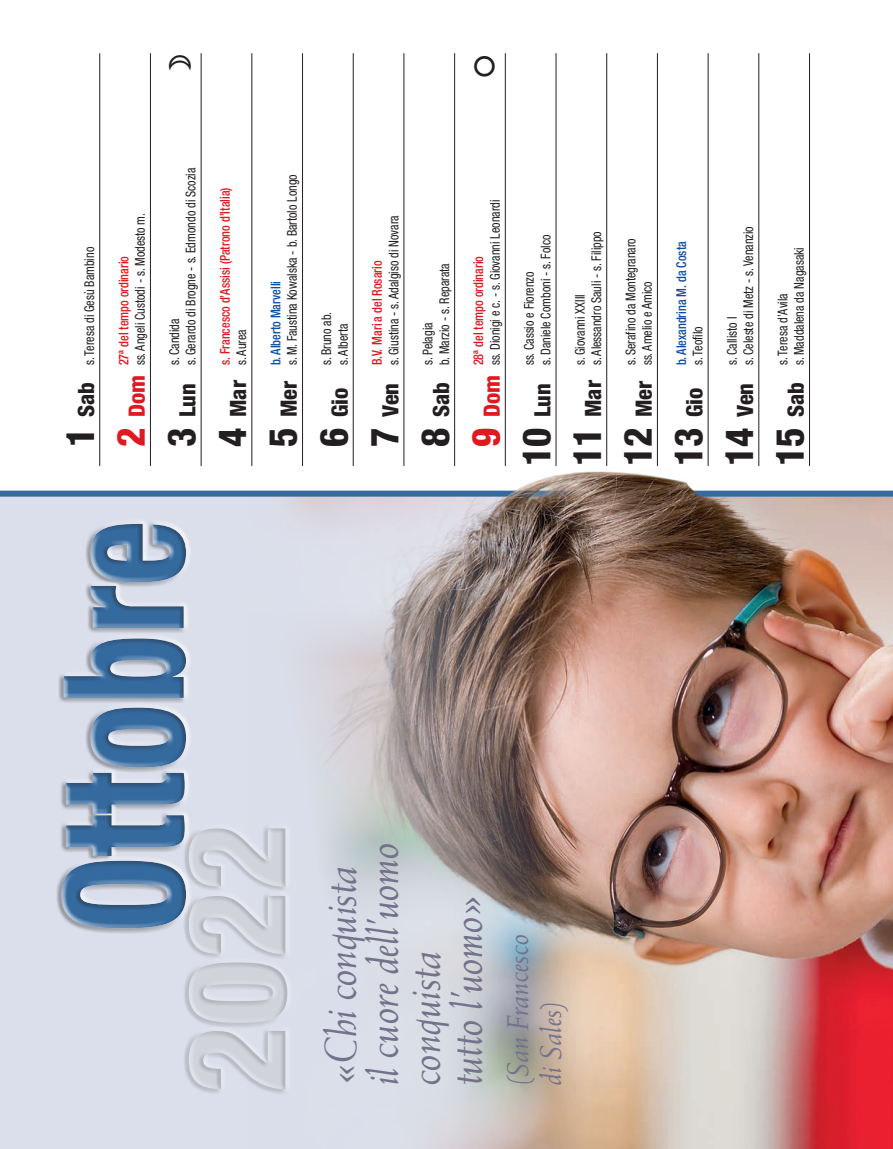
<style>
.page{position:relative;width:893px;height:1149px;background:#fff}
.page>*{position:absolute;margin:0;border:0;box-sizing:border-box;transform-origin:0 0}
.t1{font:800 condensed 168px "Helvetica Neue LT Std";color:#356a9f;scale:.8 1}
.t2{font:italic 45px/42px "Weiss";letter-spacing:-.02em;color:#74718b}
.t3{font:italic 30px/33px "Weiss";letter-spacing:-.005em;color:#74718b}
.t4{font:800 condensed 22.5px "Helvetica Neue LT Std";color:#231f20}
.t5{font:800 condensed 22.5px "Helvetica Neue LT Std";color:#de1920}
.t6{font:condensed 13.5px/16.5px "Helvetica Neue LT Std";color:#231f20;scale:.9 1}
.t7{font:500 condensed 13.5px "Helvetica Neue LT Std";color:#de1920;scale:.9 1}
.t8{font:500 condensed 13.5px "Helvetica Neue LT Std";color:#0d4da1;scale:.9 1}
.s1{font-weight:800;font-size:39px}
.s2{font-weight:800;font-size:22.5px}
.s3{font-size:39px}
</style>
<div class="page">
<img style="left:0;top:490px;width:893px;height:658px">
<div style="left:183px;top:823px;width:106px;height:271px;background:#fff;opacity:.75"></div>
<div style="left:196px;top:822px;width:97px;height:271px;background:#231f20;opacity:.35"></div>
<div style="left:56px;top:519px;width:131px;height:414px;background:#fff;opacity:.75"></div>
<div style="left:60px;top:518px;width:131px;height:407px;background:#231f20;opacity:.35"></div>
<hr style="left:99px;top:53px;width:1px;height:413px;background:#231f20">
<hr style="left:150px;top:53px;width:1px;height:413px;background:#231f20">
<hr style="left:201px;top:53px;width:1px;height:413px;background:#231f20">
<hr style="left:251px;top:53px;width:1px;height:413px;background:#231f20">
<hr style="left:302px;top:53px;width:1px;height:413px;background:#231f20">
<hr style="left:353px;top:53px;width:1px;height:413px;background:#231f20">
<hr style="left:403px;top:53px;width:1px;height:413px;background:#231f20">
<hr style="left:454px;top:53px;width:1px;height:413px;background:#231f20">
<hr style="left:505px;top:53px;width:1px;height:413px;background:#231f20">
<hr style="left:556px;top:53px;width:1px;height:413px;background:#231f20">
<hr style="left:606px;top:53px;width:1px;height:413px;background:#231f20">
<hr style="left:657px;top:53px;width:1px;height:413px;background:#231f20">
<hr style="left:708px;top:53px;width:1px;height:413px;background:#231f20">
<hr style="left:758px;top:53px;width:1px;height:413px;background:#231f20">
<hr style="left:809px;top:53px;width:1px;height:413px;background:#231f20">
<img style="left:476px;top:471px;width:241px;height:133px">
<p class="t6" style="left:81px;top:447px;width:223px;rotate:-90deg"><span class="s1">1</span> <span class="s2">Sab</span> s. Teresa di Gesù Bambino</p>
<p class="t6" style="left:132px;top:365px;width:171px;rotate:-90deg">ss. Angeli Custodi - s. Modesto m.</p>
<p class="t7" style="left:116px;top:365px;width:123px;rotate:-90deg">27ª del tempo ordinario</p>
<h3 class="t5" style="left:123px;top:447px;width:73px;rotate:-90deg"><span class="s3">2</span> Dom</h3>
<p class="t6" style="left:166px;top:365px;width:221px;rotate:-90deg">s. Candida<br>s. Gerardo di Brogne - s. Edmondo di Scozia</p>
<h3 class="t4" style="left:174px;top:447px;width:65px;rotate:-90deg"><span class="s3">3</span> Lun</h3>
<p class="t7" style="left:217px;top:365px;width:199px;rotate:-90deg">s. Francesco d’Assisi (Patrono d’Italia)</p>
<p class="t6" style="left:233px;top:365px;width:41px;rotate:-90deg">s. Aurea</p>
<h3 class="t4" style="left:224px;top:447px;width:68px;rotate:-90deg"><span class="s3">4</span> Mar</h3>
<p class="t6" style="left:284px;top:365px;width:214px;rotate:-90deg">s. M. Faustina Kowalska - b. Bartolo Longo</p>
<p class="t8" style="left:268px;top:365px;width:95px;rotate:-90deg">b. Alberto Marvelli</p>
<h3 class="t4" style="left:275px;top:447px;width:68px;rotate:-90deg"><span class="s3">5</span> Mer</h3>
<p class="t6" style="left:318px;top:365px;width:61px;rotate:-90deg">s. Bruno ab. s. Alberta</p>
<h3 class="t4" style="left:326px;top:447px;width:61px;rotate:-90deg"><span class="s3">6</span> Gio</h3>
<p class="t6" style="left:385px;top:365px;width:168px;rotate:-90deg">s. Giustina - s. Adalgiso di Novara</p>
<p class="t7" style="left:369px;top:365px;width:118px;rotate:-90deg">B.V. Maria del Rosario</p>
<h3 class="t4" style="left:376px;top:447px;width:66px;rotate:-90deg"><span class="s3">7</span> Ven</h3>
<p class="t6" style="left:419px;top:365px;width:115px;rotate:-90deg">s. Pelagia<br>b. Marzio - s. Reparata</p>
<h3 class="t4" style="left:427px;top:447px;width:66px;rotate:-90deg"><span class="s3">8</span> Sab</h3>
<p class="t6" style="left:487px;top:365px;width:186px;rotate:-90deg">ss. Dionigi e c. - s. Giovanni Leonardi</p>
<p class="t7" style="left:470px;top:365px;width:123px;rotate:-90deg">28ª del tempo ordinario</p>
<h3 class="t5" style="left:478px;top:447px;width:73px;rotate:-90deg"><span class="s3">9</span> Dom</h3>
<p class="t6" style="left:521px;top:365px;width:146px;rotate:-90deg">ss. Cassio e Fiorenzo<br>s. Daniele Comboni - s. Folco</p>
<h3 class="t4" style="left:528px;top:466px;width:84px;rotate:-90deg"><span class="s3">10</span> Lun</h3>
<p class="t6" style="left:572px;top:365px;width:150px;rotate:-90deg">s. Giovanni XXIII<br>s. Alessandro Sauli - s. Filippo</p>
<h3 class="t4" style="left:579px;top:466px;width:87px;rotate:-90deg"><span class="s3">11</span> Mar</h3>
<p class="t6" style="left:622px;top:365px;width:143px;rotate:-90deg">s. Serafino da Montegranaro ss. Amelio e Amico</p>
<h3 class="t4" style="left:630px;top:466px;width:87px;rotate:-90deg"><span class="s3">12</span> Mer</h3>
<p class="t8" style="left:673px;top:365px;width:139px;rotate:-90deg">b. Alexandrina M. da Costa</p>
<p class="t6" style="left:689px;top:365px;width:45px;rotate:-90deg">s. Teofilo</p>
<h3 class="t4" style="left:681px;top:466px;width:80px;rotate:-90deg"><span class="s3">13</span> Gio</h3>
<p class="t6" style="left:724px;top:365px;width:156px;rotate:-90deg">s. Callisto I<br>s. Celeste di Metz - s. Venanzio</p>
<h3 class="t4" style="left:731px;top:466px;width:85px;rotate:-90deg"><span class="s3">14</span> Ven</h3>
<p class="t6" style="left:774px;top:365px;width:133px;rotate:-90deg">s. Teresa d’Avila<br>s. Maddalena da Nagasaki</p>
<h3 class="t4" style="left:782px;top:466px;width:85px;rotate:-90deg"><span class="s3">15</span> Sab</h3>
<h1 class="t1" style="left:20px;top:932px;width:516px;rotate:-90deg">Ottobre</h1>
<h2 class="t2" style="left:320px;top:1084px;width:245px;rotate:-90deg">«Chi conquista il cuore dell’uomo conquista<br>tutto l’uomo»</h2>
<h3 class="t3" style="left:501px;top:1084px;width:154px;rotate:-90deg">(San Francesco di Sales)</h3>
</div>
